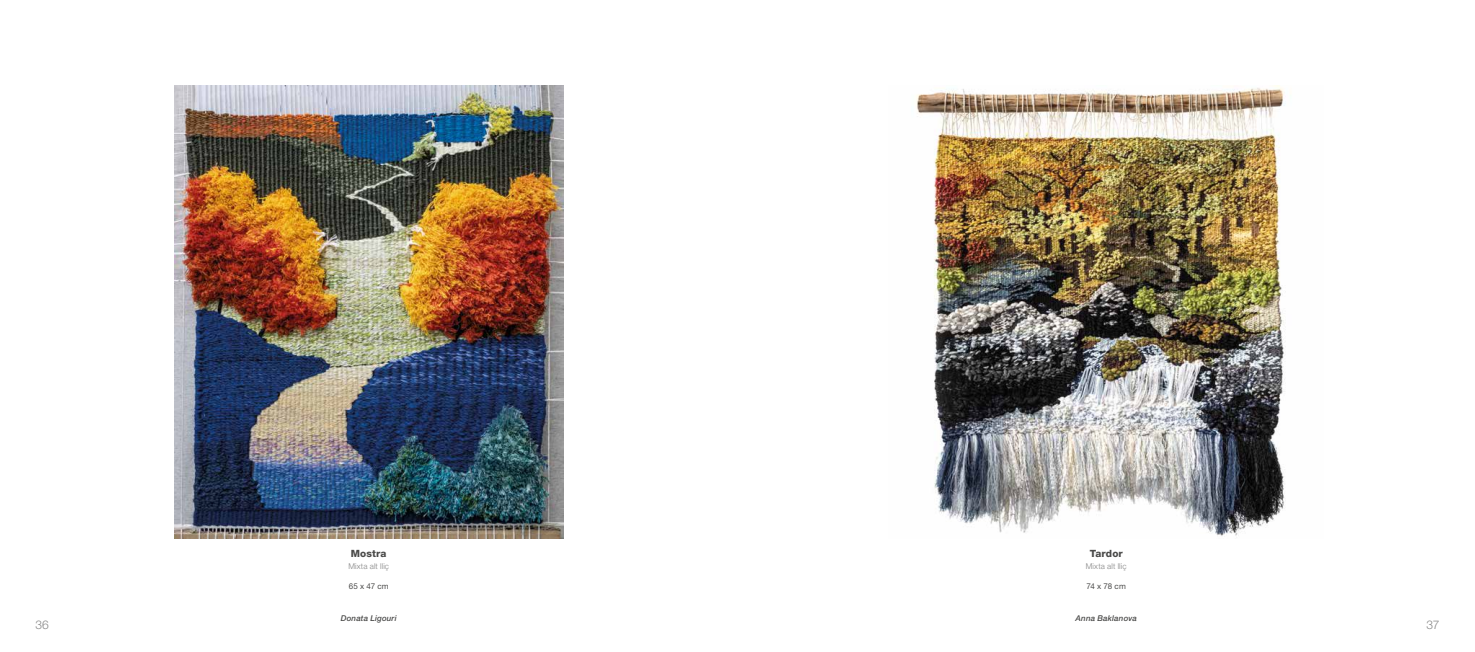
<style>
.page{position:relative;width:1475px;height:652px;background:#fff}
.page>*{position:absolute;margin:0;border:0;box-sizing:border-box;transform-origin:0 0}
.t1{font:300 12px "Helvetica Neue LT Std";color:#878787}
.t2{font:800 10px "Helvetica Neue LT Std";letter-spacing:.01em;color:#4a4a49}
.t3{font:italic 500 8px "Helvetica Neue LT Std";letter-spacing:.02em;color:#4a4a49}
.t4{font:300 8px "Helvetica Neue LT Std";letter-spacing:.015em;color:#878787}
.t5{font:8px "Helvetica Neue LT Std";letter-spacing:.005em;color:#4a4a49}
</style>
<div class="page">
<img style="left:174px;top:85px;width:389px;height:454px">
<img style="left:916px;top:85px;width:370px;height:451px">
<p class="t2" style="left:351px;top:548px;width:37px">Mostra</p>
<p class="t4" style="left:348px;top:561px;width:42px">Mixta alt lliç</p>
<p class="t5" style="left:349px;top:581px;width:41px">65 x 47 cm</p>
<p class="t3" style="left:341px;top:613px;width:57px">Donata Ligouri</p>
<p class="t3" style="left:1075px;top:613px;width:63px">Anna Baklanova</p>
<p class="t2" style="left:1089px;top:548px;width:35px">Tardor</p>
<p class="t4" style="left:1085px;top:561px;width:42px">Mixta alt lliç</p>
<p class="t5" style="left:1086px;top:581px;width:41px">74 x 78 cm</p>
<h1 class="t1" style="left:35px;top:618px;width:15px">36</h1>
<h1 class="t1" style="left:1426px;top:618px;width:14px">37</h1>
</div>
